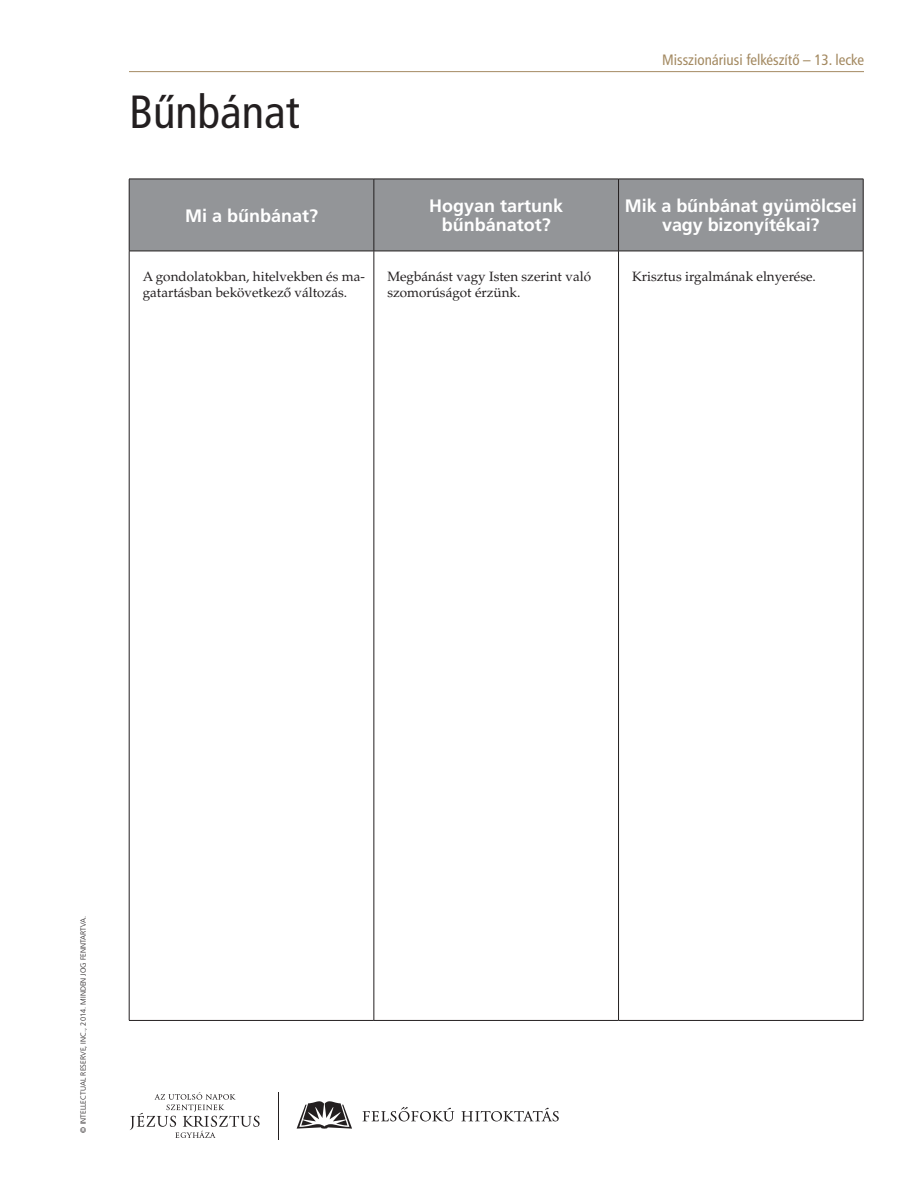
<style>
.page{position:relative;width:918px;height:1188px;background:#fff}
.page>*{position:absolute;margin:0;border:0;box-sizing:border-box;transform-origin:0 0}
.title_handout{font:condensed 46.5px "Frutigerlds Lat";color:#231f20}
.para_tableHead{font:700 18px/19.5px "Frutigerlds Lat";letter-spacing:-.005em;color:#fff;text-align:center}
.t1{font:condensed 15px "Frutigerlds Lat";color:#a48a62}
.para_body{font:13.5px/16.2px "Palatinolds Lat";color:#231f20}
.para_copyright{font:300 7.5px "Frutigerlds Lat";color:#231f20}
</style>
<div class="page">
<hr style="left:129px;top:71px;width:735px;height:1px;background:#a48a62">
<svg style="left:297px;top:1101px;width:55px;height:28px"></svg>
<hr style="left:278px;top:1092px;width:1px;height:48px;background:#231f20">
<svg style="left:130px;top:1092px;width:130px;height:46px"></svg>
<svg style="left:363px;top:1107px;width:91px;height:14px"></svg>
<svg style="left:461px;top:1108px;width:98px;height:13px"></svg>
<div style="left:130px;top:180px;width:733px;height:71px;background:#939598"></div>
<hr style="left:129px;top:251px;width:1px;height:769px;background:#231f20">
<hr style="left:374px;top:251px;width:1px;height:769px;background:#231f20">
<hr style="left:618px;top:251px;width:1px;height:769px;background:#231f20">
<hr style="left:863px;top:251px;width:1px;height:769px;background:#231f20">
<hr style="left:129px;top:1020px;width:245px;height:1px;background:#231f20">
<hr style="left:374px;top:1020px;width:245px;height:1px;background:#231f20">
<hr style="left:619px;top:1020px;width:244px;height:1px;background:#231f20">
<hr style="left:129px;top:179px;width:245px;height:1px;background:#231f20">
<hr style="left:129px;top:179px;width:1px;height:72px;background:#231f20">
<hr style="left:374px;top:179px;width:245px;height:1px;background:#231f20">
<hr style="left:374px;top:179px;width:1px;height:72px;background:#231f20">
<hr style="left:619px;top:179px;width:244px;height:1px;background:#231f20">
<hr style="left:618px;top:179px;width:1px;height:72px;background:#231f20">
<hr style="left:863px;top:179px;width:1px;height:72px;background:#231f20">
<hr style="left:129px;top:251px;width:245px;height:1px;background:#231f20">
<hr style="left:374px;top:251px;width:245px;height:1px;background:#231f20">
<hr style="left:619px;top:251px;width:244px;height:1px;background:#231f20">
<p class="title_handout" style="left:129px;top:76px;width:172px">Bűnbánat</p>
<p class="t1" style="left:662px;top:48px;width:203px">Misszionáriusi felkészítő – 13. lecke</p>
<p class="para_tableHead" style="left:185px;top:205px;width:135px">Mi a bűnbánat?</p>
<p class="para_tableHead" style="left:429px;top:196px;width:136px">Hogyan tartunk bűnbánatot?</p>
<p class="para_tableHead" style="left:625px;top:196px;width:233px">Mik a bűnbánat gyümölcsei vagy bizonyítékai?</p>
<p class="para_body" style="left:143px;top:268px;width:224px">A gondolatokban, hitelvekben és ma&shy;gatartásban bekövetkező változás.</p>
<p class="para_body" style="left:387px;top:268px;width:205px">Megbánást vagy Isten szerint való szomorúságot érzünk.</p>
<p class="para_body" style="left:632px;top:268px;width:185px">Krisztus irgalmának elnyerése.</p>
<p class="para_copyright" style="left:78px;top:1132px;width:218px;rotate:-90deg">© INTELLECTUAL RESERVE, INC., 2014. MINDEN JOG FENNTARTVA.</p>
</div>
